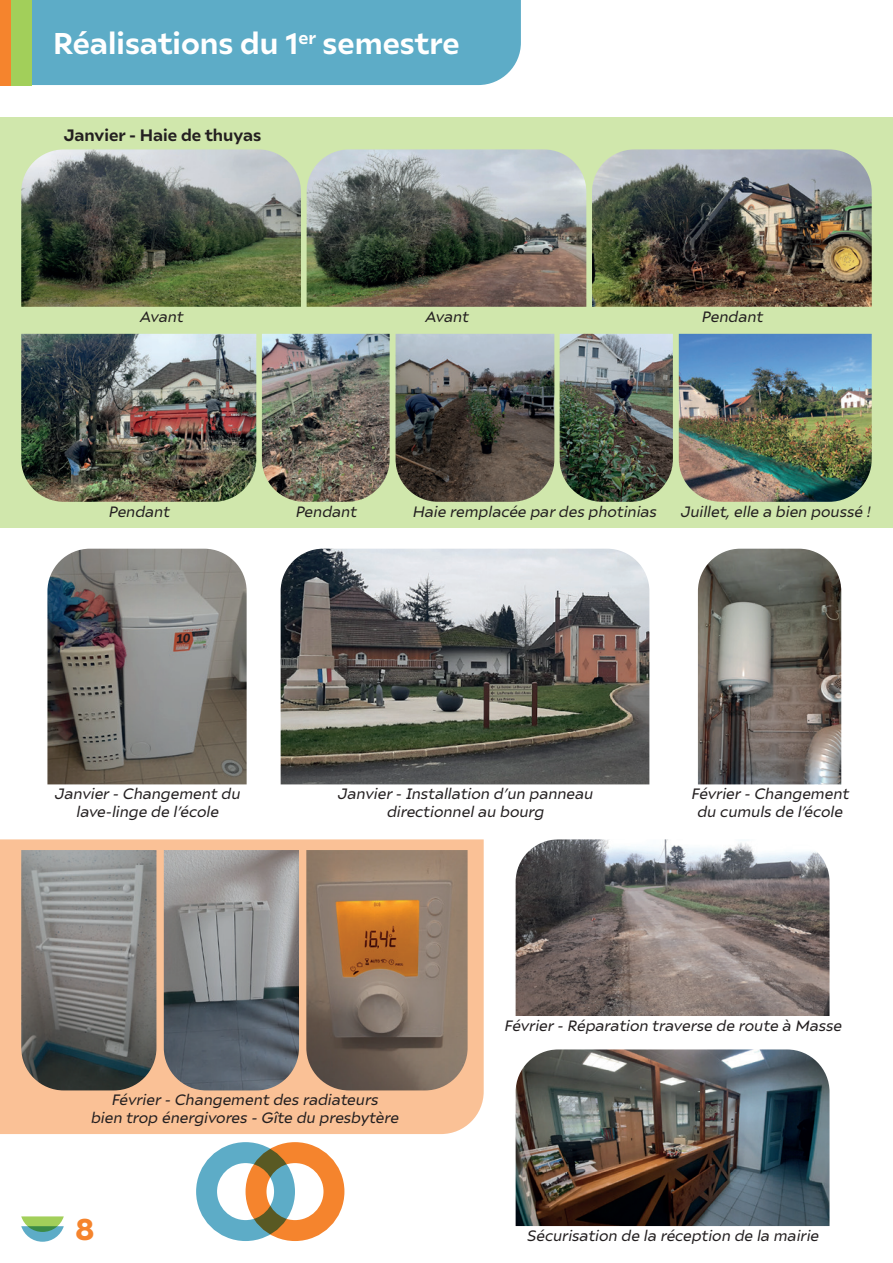
<style>
.page{position:relative;width:893px;height:1263px;background:#fff}
.page>*{position:absolute;margin:0;border:0;box-sizing:border-box;transform-origin:0 0}
.t1{font:700 30px "Ariana Pro";color:#fff}
.t2{font:900 30px "Ariana Pro";color:#f5842d}
.t3{font:700 16.5px "Ariana Pro";color:#231f20}
.t4{font:italic 15px/18px "Ariana Pro";color:#231f20;text-align:center}
</style>
<div class="page">
<div style="left:0;top:117px;width:893px;height:410px;background:#d0e7ac"></div>
<div style="left:0;top:839px;width:484px;height:295px;background:#fac196"></div>
<svg style="left:21px;top:1216px;width:43px;height:26px"></svg>
<div style="left:32px;top:0;width:489px;height:85px;background:#5dacc7"></div>
<div style="left:11px;top:0;width:21px;height:85px;background:#a2cf5a"></div>
<div style="left:0;top:0;width:11px;height:85px;background:#f5842d"></div>
<img style="left:21px;top:149px;width:280px;height:158px">
<img style="left:307px;top:149px;width:279px;height:158px">
<img style="left:592px;top:149px;width:280px;height:158px">
<img style="left:21px;top:334px;width:235px;height:168px">
<img style="left:262px;top:334px;width:128px;height:168px">
<img style="left:560px;top:334px;width:113px;height:168px">
<img style="left:396px;top:334px;width:158px;height:168px">
<img style="left:679px;top:334px;width:193px;height:168px">
<img style="left:47px;top:549px;width:200px;height:235px">
<img style="left:281px;top:549px;width:368px;height:235px">
<img style="left:21px;top:850px;width:135px;height:240px">
<img style="left:164px;top:850px;width:135px;height:240px">
<img style="left:306px;top:850px;width:162px;height:240px">
<img style="left:698px;top:549px;width:143px;height:235px">
<img style="left:516px;top:839px;width:313px;height:177px">
<img style="left:516px;top:1049px;width:313px;height:177px">
<div style="left:196px;top:1142px;width:99px;height:99px;border:21px solid #5dacc7;border-radius:50%"></div>
<div style="left:246px;top:1142px;width:98px;height:99px;border:21px solid #f5842d;border-radius:50%"></div>
<h1 class="t1" style="left:53px;top:22px;width:408px">Réalisations du 1<sup>er</sup> semestre</h1>
<p class="t3" style="left:64px;top:123px;width:199px">Janvier - Haie de thuyas</p>
<p class="t4" style="left:139px;top:307px;width:45px">Avant</p>
<p class="t4" style="left:425px;top:307px;width:45px">Avant</p>
<p class="t4" style="left:701px;top:307px;width:63px">Pendant</p>
<p class="t4" style="left:108px;top:502px;width:63px">Pendant</p>
<p class="t4" style="left:295px;top:502px;width:63px">Pendant</p>
<p class="t4" style="left:412px;top:502px;width:246px">Haie remplacée par des photinias</p>
<p class="t4" style="left:680px;top:502px;width:192px">Juillet, elle a bien poussé !</p>
<p class="t4" style="left:54px;top:784px;width:187px">Janvier - Changement du lave-linge de l’école</p>
<p class="t4" style="left:337px;top:784px;width:257px">Janvier - Installation d’un panneau directionnel au bourg</p>
<p class="t4" style="left:691px;top:784px;width:159px">Février - Changement du cumuls de l’école</p>
<p class="t4" style="left:90px;top:1090px;width:309px">Février - Changement des radiateurs<br>bien trop énergivores - Gîte du presbytère</p>
<h1 class="t2" style="left:75px;top:1207px;width:21px">8</h1>
<p class="t4" style="left:504px;top:1016px;width:339px">Février - Réparation traverse de route à Masse</p>
<p class="t4" style="left:527px;top:1226px;width:293px">Sécurisation de la réception de la mairie</p>
</div>
